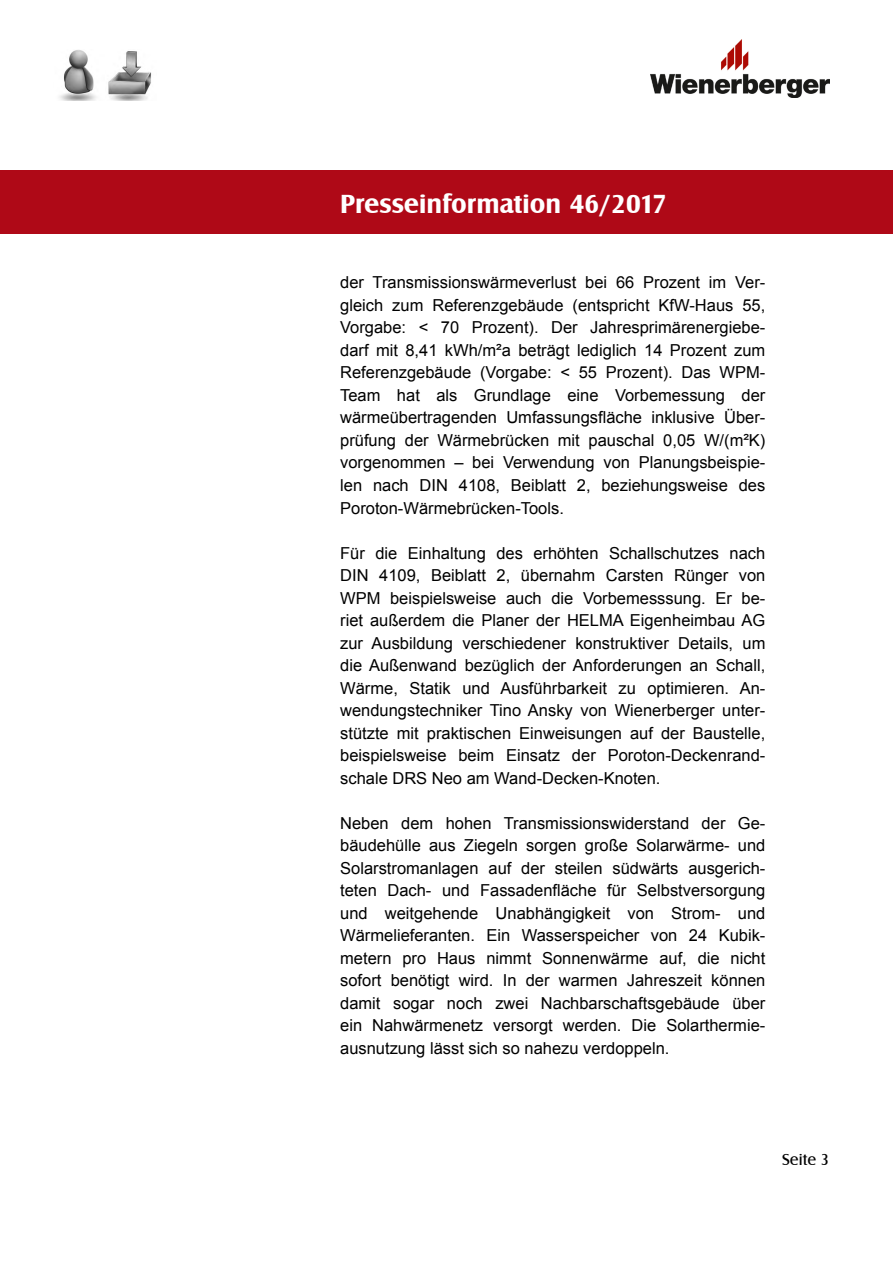
<style>
.page{position:relative;width:893px;height:1263px;background:#fff}
.page>*{position:absolute;margin:0;border:0;box-sizing:border-box;transform-origin:0 0}
.t1{font:700 27px "Castle T";color:#fff}
.t2{font:16.5px/22.5px "Arial";color:#000;text-align:justify}
.t3{font:16.5px "Castle T";color:#000}
</style>
<div class="page">
<div style="left:0;top:170px;width:893px;height:64px;background:#af0917"></div>
<img style="left:59px;top:50px;width:93px;height:51px">
<img style="left:651px;top:40px;width:178px;height:57px">
<h1 class="t1" style="left:340px;top:189px;width:328px">Presseinformation 46/2017</h1>
<p class="t2" style="left:340px;top:272px;width:427px">der Transmissionswärmeverlust bei 66 Prozent im Ver&shy;gleich zum Referenzgebäude (entspricht KfW-Haus 55, Vorgabe: &lt; 70 Prozent). Der Jahresprimärenergiebe&shy;darf mit 8,41 kWh/m²a beträgt lediglich 14 Prozent zum Referenzgebäude (Vorgabe: &lt; 55 Prozent). Das WPM-Team hat als Grundlage eine Vorbemessung der wärmeübertragenden Umfassungsfläche inklusive Über&shy;prüfung der Wärmebrücken mit pauschal 0,05 W/(m²K) vorgenommen – bei Verwendung von Planungsbeispie&shy;len nach DIN 4108, Beiblatt 2, beziehungsweise des Poroton-Wärmebrücken-Tools.</p>
<p class="t2" style="left:340px;top:542px;width:427px">Für die Einhaltung des erhöhten Schallschutzes nach DIN 4109, Beiblatt 2, übernahm Carsten Rünger von WPM beispielsweise auch die Vorbemesssung. Er be&shy;riet außerdem die Planer der HELMA Eigenheimbau AG zur Ausbildung verschiedener konstruktiver Details, um die Außenwand bezüglich der Anforderungen an Schall, Wärme, Statik und Ausführbarkeit zu optimieren. An&shy;wendungstechniker Tino Ansky von Wienerberger unter&shy;stützte mit praktischen Einweisungen auf der Baustelle, beispielsweise beim Einsatz der Poroton-Deckenrand&shy;schale DRS Neo am Wand-Decken-Knoten.</p>
<p class="t2" style="left:340px;top:812px;width:427px">Neben dem hohen Transmissionswiderstand der Ge&shy;bäudehülle aus Ziegeln sorgen große Solarwärme- und Solarstromanlagen auf der steilen südwärts ausgerich&shy;teten Dach- und Fassadenfläche für Selbstversorgung und weitgehende Unabhängigkeit von Strom- und Wärmelieferanten. Ein Wasserspeicher von 24 Kubik&shy;metern pro Haus nimmt Sonnenwärme auf, die nicht sofort benötigt wird. In der warmen Jahreszeit können damit sogar noch zwei Nachbarschaftsgebäude über ein Nahwärmenetz versorgt werden. Die Solarthermie&shy;ausnutzung lässt sich so nahezu verdoppeln.</p>
<p class="t3" style="left:782px;top:1150px;width:49px">Seite 3</p>
</div>
